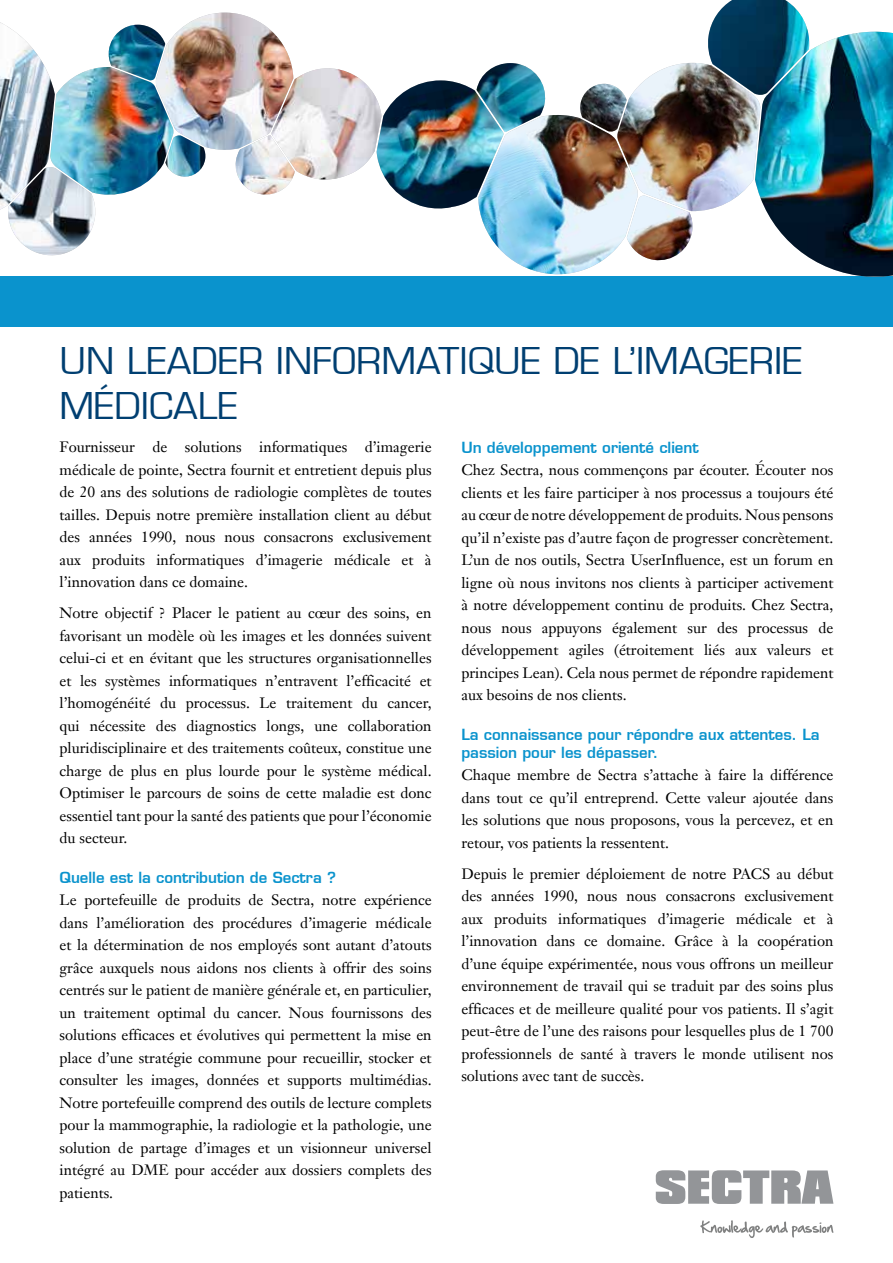
<style>
.page{position:relative;width:893px;height:1263px;background:#fff}
.page>*{position:absolute;margin:0;border:0;box-sizing:border-box;transform-origin:0 0}
.t1{font:36px/45px "Eurostile";color:#003f71}
.t2{font:15px/22.5px "Janson Text";color:#000;text-align:justify}
.t3{font:600 15px/18px "Eurostile";color:#0a93cd}
</style>
<div class="page">
<div style="left:0;top:276px;width:893px;height:51px;background:#0a93cd"></div>
<svg style="left:656px;top:1170px;width:177px;height:34px"></svg>
<svg style="left:700px;top:1220px;width:133px;height:18px"></svg>
<img style="left:708px;top:0;width:185px;height:276px">
<img style="left:509px;top:63px;width:251px;height:213px">
<img style="left:96px;top:12px;width:451px;height:246px">
<img style="left:0;top:22px;width:96px;height:234px">
<h1 class="t1" style="left:60px;top:338px;width:744px">UN LEADER INFORMATIQUE DE L’IMAGERIE<br>MÉDICALE</h1>
<p class="t2" style="left:60px;top:436px;width:374px">Fournisseur de solutions informatiques d’imagerie médicale de pointe, Sectra fournit et entretient depuis plus de 20 ans des solutions de radiologie complètes de toutes tailles. Depuis notre première installation client au début des années 1990, nous nous consacrons exclusivement aux produits informatiques d’imagerie médicale et à l’innovation dans ce domaine.</p>
<p class="t2" style="left:60px;top:602px;width:374px">Notre objectif ? Placer le patient au cœur des soins, en favorisant un modèle où les images et les données suivent celui-ci et en évitant que les structures organisationnelles et les systèmes informatiques n’entravent l’efficacité et l’homogénéité du processus. Le traitement du cancer, qui nécessite des diagnostics longs, une collaboration pluridisciplinaire et des traitements coûteux, constitue une charge de plus en plus lourde pour le système médical.<br>Optimiser le parcours de soins de cette maladie est donc essentiel tant pour la santé des patients que pour l’économie du secteur.</p>
<p class="t3" style="left:60px;top:868px;width:278px">Quelle est la contribution de Sectra ?</p>
<p class="t2" style="left:60px;top:889px;width:374px">Le portefeuille de produits de Sectra, notre expérience dans l’amélioration des procédures d’imagerie médicale et la détermination de nos employés sont autant d’atouts grâce auxquels nous aidons nos clients à offrir des soins centrés sur le patient de manière générale et, en particulier, un traitement optimal du cancer. Nous fournissons des solutions efficaces et évolutives qui permettent la mise en place d’une stratégie commune pour recueillir, stocker et consulter les images, données et supports multimédias.<br>Notre portefeuille comprend des outils de lecture complets pour la mammographie, la radiologie et la pathologie, une solution de partage d’images et un visionneur universel intégré au DME pour accéder aux dossiers complets des patients.</p>
<p class="t3" style="left:461px;top:438px;width:239px">Un développement orienté client</p>
<p class="t2" style="left:461px;top:459px;width:374px">Chez Sectra, nous commençons par écouter. Écouter nos clients et les faire participer à nos processus a toujours été au cœur de notre développement de produits. Nous pensons qu’il n’existe pas d’autre façon de progresser concrètement.<br>L’un de nos outils, Sectra UserInfluence, est un forum en ligne où nous invitons nos clients à participer activement à notre développement continu de produits. Chez Sectra, nous nous appuyons également sur des processus de développement agiles (étroitement liés aux valeurs et principes Lean). Cela nous permet de répondre rapidement aux besoins de nos clients.</p>
<p class="t3" style="left:461px;top:725px;width:360px">La connaissance pour répondre aux attentes. La passion pour les dépasser.</p>
<p class="t2" style="left:461px;top:764px;width:374px">Chaque membre de Sectra s’attache à faire la différence dans tout ce qu’il entreprend. Cette valeur ajoutée dans les solutions que nous proposons, vous la percevez, et en retour, vos patients la ressentent.</p>
<p class="t2" style="left:461px;top:862px;width:374px">Depuis le premier déploiement de notre PACS au début des années 1990, nous nous consacrons exclusivement aux produits informatiques d’imagerie médicale et à l’innovation dans ce domaine. Grâce à la coopération d’une équipe expérimentée, nous vous offrons un meilleur environnement de travail qui se traduit par des soins plus efficaces et de meilleure qualité pour vos patients. Il s’agit peut-être de l’une des raisons pour lesquelles plus de 1 700 professionnels de santé à travers le monde utilisent nos solutions avec tant de succès.</p>
</div>
